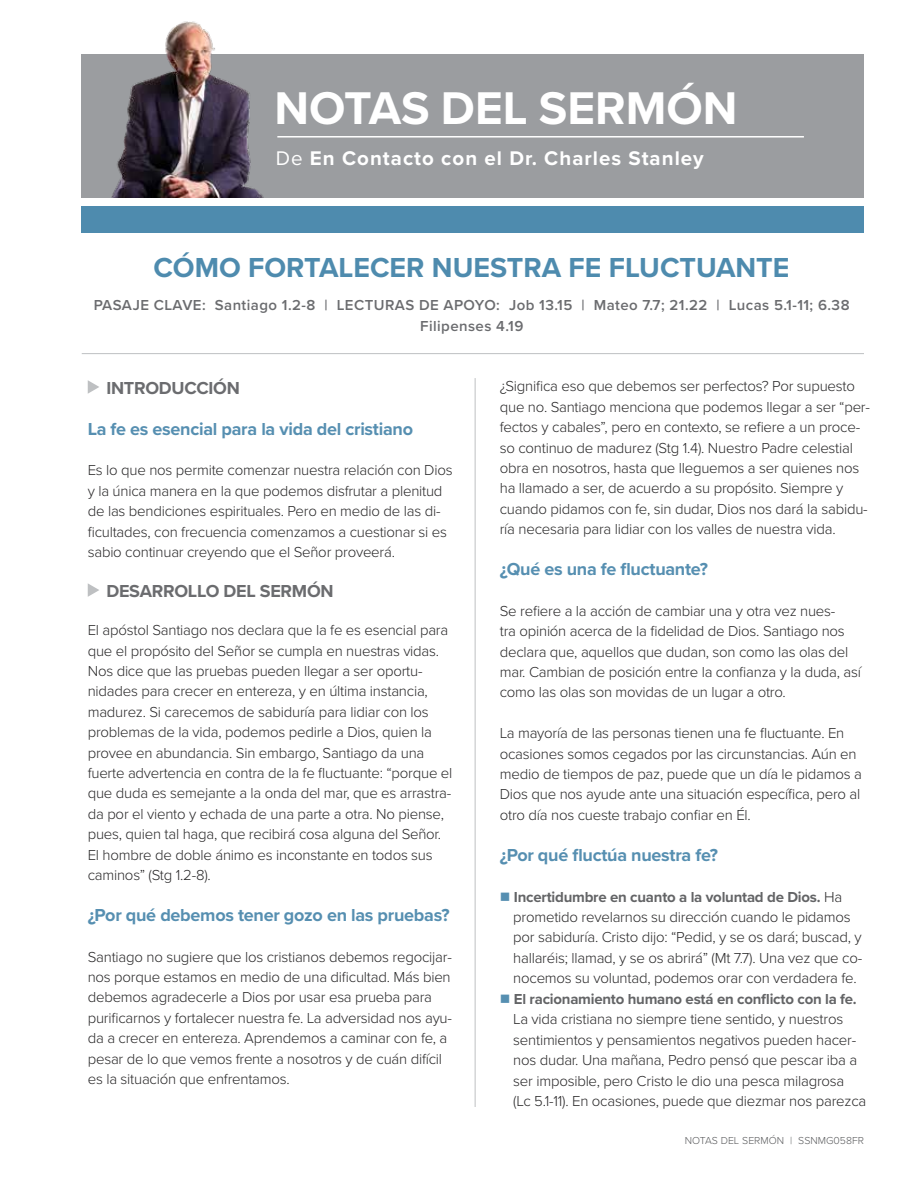
<style>
.page{position:relative;width:918px;height:1188px;background:#fff}
.page>*{position:absolute;margin:0;border:0;box-sizing:border-box;transform-origin:0 0}
.t1{font:700 47.55px "Proxima Nova";color:#fff}
.t2{font:700 28.5px "Proxima Nova";color:#4e8bae}
.t3{font:700 20.55px "Proxima Nova";letter-spacing:.05em;color:#fff}
.t4{font:700 18px "Proxima Nova";letter-spacing:-.015em;color:#568fb1}
.t5{font:700 18px "Proxima Nova";letter-spacing:-.015em;color:#6b6c6f}
.t6{font:300 15px/20.4px "Proxima Nova";letter-spacing:-.015em;color:#292829}
.t7{font:600 15px/21px "Proxima Nova";letter-spacing:.03em;color:#6b6c6f;text-align:center}
.t8{font:300 10.5px "Proxima Nova";color:#58595b}
.s1{font-weight:400}
.s2{color:#568fb1}
.s3{font-weight:700;color:#636466}
</style>
<div class="page">
<div style="left:81px;top:206px;width:783px;height:27px;background:#4e8bae"></div>
<div style="left:82px;top:54px;width:782px;height:144px;background:#9b9da0"></div>
<img style="left:111px;top:21px;width:153px;height:177px">
<svg style="left:88px;top:380px;width:11px;height:14px"></svg>
<svg style="left:88px;top:583px;width:11px;height:14px"></svg>
<hr style="left:475px;top:378px;width:1px;height:729px;background:#bec0c2">
<hr style="left:82px;top:353px;width:782px;height:1px;background:#bec0c2">
<hr style="left:277px;top:136px;width:527px;height:2px;background:#fff">
<h1 class="t1" style="left:274px;top:73px;width:465px">NOTAS DEL SERMÓN</h1>
<h3 class="t3" style="left:276px;top:143px;width:430px"><span class="s1">De</span> En Contacto con el Dr. Charles Stanley</h3>
<h2 class="t2" style="left:153px;top:246px;width:638px">CÓMO FORTALECER NUESTRA FE FLUCTUANTE</h2>
<p class="t7" style="left:94px;top:294px;width:757px">PASAJE CLAVE: Santiago 1.2-8 | LECTURAS DE APOYO: Job 13.15 | Mateo 7.7; 21.22 | Lucas 5.1-11; 6.38<br>Filipenses 4.19</p>
<p class="t5" style="left:106px;top:374px;width:135px">INTRODUCCIÓN</p>
<p class="t4" style="left:88px;top:415px;width:327px">La fe es esencial para la vida del cristiano</p>
<p class="t6" style="left:88px;top:459px;width:366px">Es lo que nos permite comenzar nuestra relación con Dios y la única manera en la que podemos disfrutar a plenitud de las bendiciones espirituales. Pero en medio de las di&shy;ficultades, con frecuencia comenzamos a cuestionar si es sabio continuar creyendo que el Señor proveerá.</p>
<p class="t5" style="left:106px;top:577px;width:229px">DESARROLLO DEL SERMÓN</p>
<p class="t6" style="left:88px;top:619px;width:366px">El apóstol Santiago nos declara que la fe es esencial para que el propósito del Señor se cumpla en nuestras vidas.<br>Nos dice que las pruebas pueden llegar a ser oportu&shy;nidades para crecer en entereza, y en última instancia, madurez. Si carecemos de sabiduría para lidiar con los problemas de la vida, podemos pedirle a Dios, quien la provee en abundancia. Sin embargo, Santiago da una fuerte advertencia en contra de la fe fluctuante: “porque el que duda es semejante a la onda del mar, que es arrastra&shy;da por el viento y echada de una parte a otra. No piense, pues, quien tal haga, que recibirá cosa alguna del Señor.<br>El hombre de doble ánimo es inconstante en todos sus caminos” (Stg 1.2-8).</p>
<p class="t4" style="left:88px;top:901px;width:363px">¿Por qué debemos tener gozo en las pruebas?</p>
<p class="t6" style="left:88px;top:946px;width:366px">Santiago no sugiere que los cristianos debemos regocijar&shy;nos porque estamos en medio de una dificultad. Más bien debemos agradecerle a Dios por usar esa prueba para purificarnos y fortalecer nuestra fe. La adversidad nos ayu&shy;da a crecer en entereza. Aprendemos a caminar con fe, a pesar de lo que vemos frente a nosotros y de cuán difícil es la situación que enfrentamos.</p>
<p class="t6" style="left:500px;top:375px;width:372px">¿Significa eso que debemos ser perfectos? Por supuesto que no. Santiago menciona que podemos llegar a ser “per&shy;fectos y cabales”, pero en contexto, se refiere a un proce&shy;so continuo de madurez (Stg 1.4). Nuestro Padre celestial obra en nosotros, hasta que lleguemos a ser quienes nos ha llamado a ser, de acuerdo a su propósito. Siempre y cuando pidamos con fe, sin dudar, Dios nos dará la sabidu&shy;ría necesaria para lidiar con los valles de nuestra vida.</p>
<p class="t4" style="left:500px;top:556px;width:210px">¿Qué es una fe fluctuante?</p>
<p class="t6" style="left:500px;top:600px;width:363px">Se refiere a la acción de cambiar una y otra vez nues-<br>tra opinión acerca de la fidelidad de Dios. Santiago nos declara que, aquellos que dudan, son como las olas del mar. Cambian de posición entre la confianza y la duda, así como las olas son movidas de un lugar a otro.</p>
<p class="t6" style="left:500px;top:722px;width:364px">La mayoría de las personas tienen una fe fluctuante. En ocasiones somos cegados por las circunstancias. Aún en medio de tiempos de paz, puede que un día le pidamos a Dios que nos ayude ante una situación específica, pero al otro día nos cueste trabajo confiar en Él.</p>
<p class="t4" style="left:500px;top:841px;width:220px">¿Por qué fluctúa nuestra fe?</p>
<p class="t6" style="left:513px;top:886px;width:350px;text-indent:-14px"><span class="s2">■</span> <span class="s3">Incertidumbre en cuanto a la voluntad de Dios.</span> Ha prometido revelarnos su dirección cuando le pidamos por sabiduría. Cristo dijo: “Pedid, y se os dará; buscad, y hallaréis; llamad, y se os abrirá” (Mt 7.7). Una vez que co&shy;nocemos su voluntad, podemos orar con verdadera fe.</p>
<p class="t6" style="left:513px;top:988px;width:355px;text-indent:-14px"><span class="s2">■</span> <span class="s3">El racionamiento humano está en conflicto con la fe.<br></span>La vida cristiana no siempre tiene sentido, y nuestros sentimientos y pensamientos negativos pueden hacer&shy;nos dudar. Una mañana, Pedro pensó que pescar iba a ser imposible, pero Cristo le dio una pesca milagrosa<br>(Lc 5.1-11). En ocasiones, puede que diezmar nos parezca</p>
<p class="t8" style="left:685px;top:1133px;width:181px">NOTAS DEL SERMÓN | SSNMG058FR</p>
</div>
